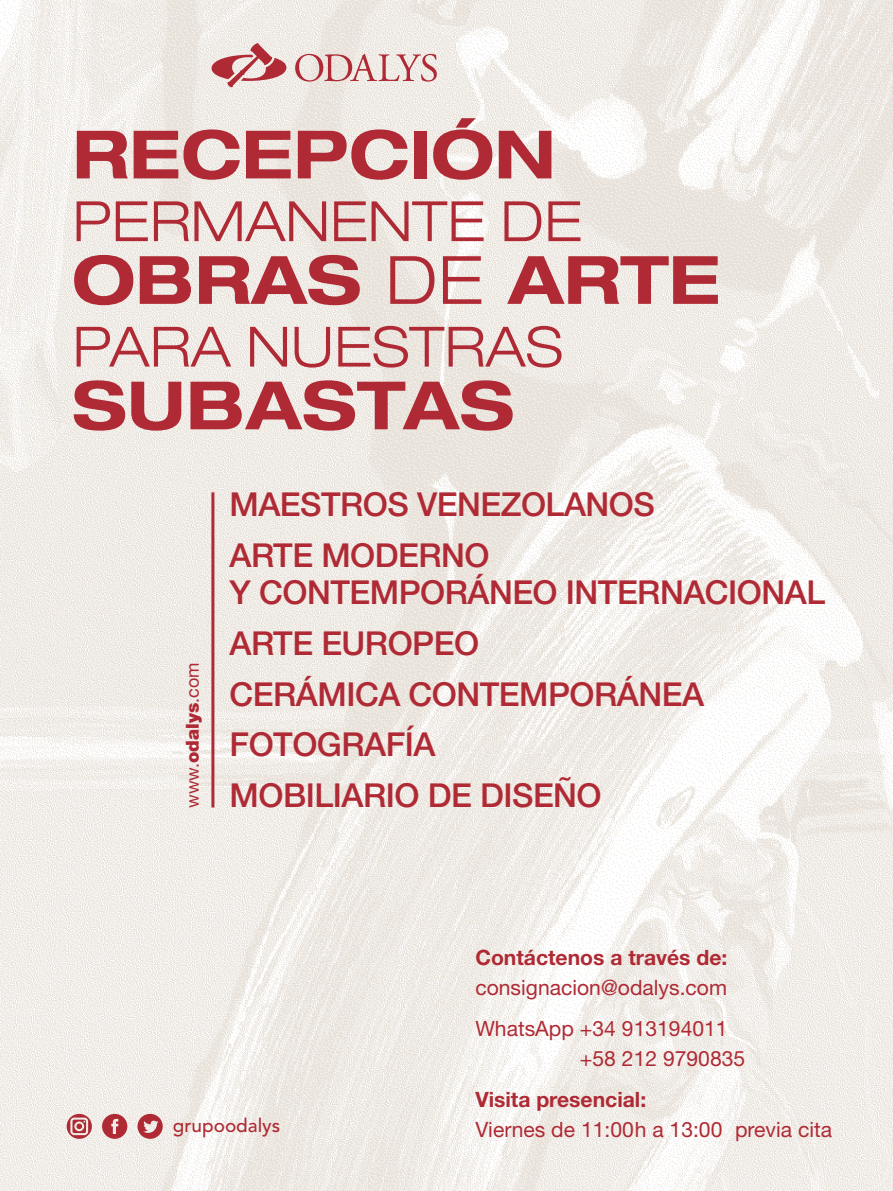
<style>
.page{position:relative;width:893px;height:1191px;background:#fff}
.page>*{position:absolute;margin:0;border:0;box-sizing:border-box;transform-origin:0 0}
.t1{font:700 expanded 66.6px "Helvetica Neue LT Std";color:#af2a34}
.t2{font:300 expanded 55.65px "Helvetica Neue LT Std";color:#af2a34}
.t3{font:500 33px/50.6px "Helvetica Neue LT Std";letter-spacing:-.015em;color:#af2a34}
.t4{font:21.15px/40.8px "Helvetica Neue LT Std";color:#af2a34}
.t5{font:700 21.15px "Helvetica Neue LT Std";color:#af2a34}
.t6{font:500 19.05px "Avenir LT Std";color:#af2a34}
.t7{font:18px "Helvetica Neue LT Std";color:#af2a34}
.s1{font-weight:300}
.s2{font-weight:900}
</style>
<div class="page">
<img style="left:0;top:0;width:893px;height:1191px">
<hr style="left:211px;top:492px;width:3px;height:315px;background:#af2a34">
<svg style="left:212px;top:43px;width:74px;height:45px;background:#d8a6a6"></svg>
<svg style="left:295px;top:54px;width:142px;height:28px;background:#ddb8b7"></svg>
<svg style="left:137px;top:1113px;width:26px;height:25px"></svg>
<svg style="left:102px;top:1113px;width:25px;height:25px"></svg>
<svg style="left:67px;top:1113px;width:25px;height:25px"></svg>
<h1 class="t1" style="left:72px;top:113px;width:485px">RECEPCIÓN</h1>
<h2 class="t2" style="left:72px;top:188px;width:511px">PERMANENTE DE</h2>
<h1 class="t1" style="left:72px;top:238px;width:650px">OBRAS <span class="s1">DE</span> ARTE</h1>
<h2 class="t2" style="left:72px;top:313px;width:492px">PARA NUESTRAS</h2>
<h1 class="t1" style="left:72px;top:364px;width:443px">SUBASTAS</h1>
<p class="t7" style="left:182px;top:808px;width:147px;rotate:-90deg">www.<span class="s2">odalys</span>.com</p>
<p class="t3" style="left:230px;top:479px;width:427px">MAESTROS VENEZOLANOS<br>ARTE MODERNO</p>
<p class="t3" style="left:230px;top:567px;width:597px">Y CONTEMPORÁNEO INTERNACIONAL<br>ARTE EUROPEO<br>CERÁMICA CONTEMPORÁNEA<br>FOTOGRAFÍA<br>MOBILIARIO DE DISEÑO</p>
<p class="t6" style="left:173px;top:1114px;width:109px">grupoodalys</p>
<p class="t5" style="left:475px;top:944px;width:254px">Contáctenos a través de:</p>
<p class="t4" style="left:475px;top:966px;width:254px">consignacion@odalys.com<br>WhatsApp +34 913194011</p>
<p class="t4" style="left:580px;top:1037px;width:167px">+58 212 9790835</p>
<p class="t5" style="left:475px;top:1086px;width:172px">Visita presencial:</p>
<p class="t4" style="left:475px;top:1108px;width:358px">Viernes de 11:00h a 13:00 previa cita</p>
</div>
